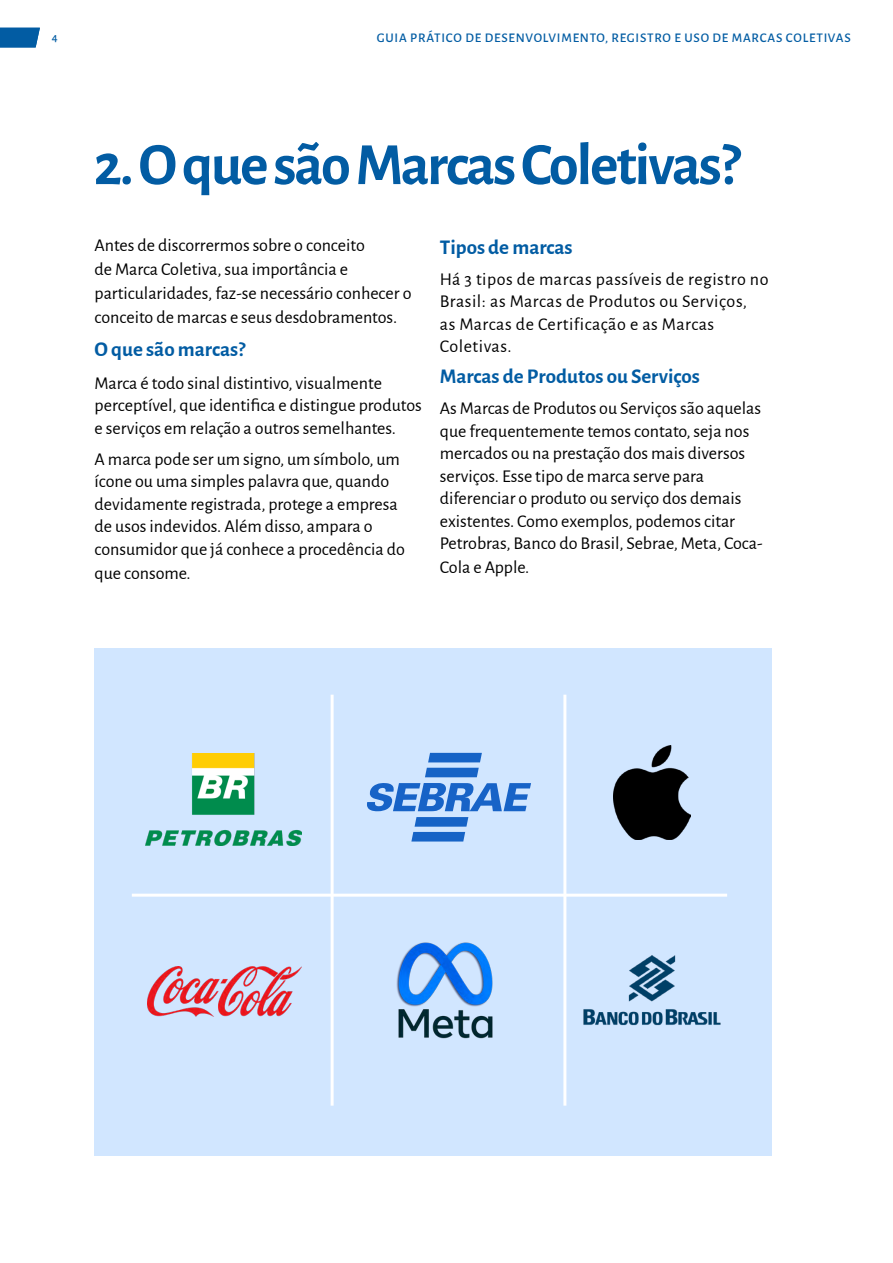
<style>
.page{position:relative;width:893px;height:1263px;background:#fff}
.page>*{position:absolute;margin:0;border:0;box-sizing:border-box;transform-origin:0 0}
.t1{font:700 60px "Alegreya Sans";letter-spacing:-.035em;color:#025ca3}
.t2{font:700 21px "Alegreya Sans";color:#025ca3}
.t3{font:18px/22.6px "Alegreya Sans";color:#000}
.t4{font:18px/22.5px "Alegreya Sans";letter-spacing:.03em;color:#000}
.t5{font:500 13.2px "Alegreya Sans";letter-spacing:.06em;color:#025ca3}
.t6{font:500 12px "Alegreya Sans";color:#025ca3}
</style>
<div class="page">
<div style="left:94px;top:648px;width:678px;height:508px;background:#d1e6ff"></div>
<svg style="left:0;top:28px;width:40px;height:19px"></svg>
<img style="left:396px;top:942px;width:97px;height:96px">
<img style="left:583px;top:955px;width:138px;height:71px">
<img style="left:147px;top:966px;width:154px;height:51px">
<svg style="left:428px;top:753px;width:54px;height:9px"></svg>
<svg style="left:425px;top:768px;width:54px;height:9px"></svg>
<svg style="left:367px;top:783px;width:164px;height:28px"></svg>
<svg style="left:411px;top:817px;width:57px;height:24px"></svg>
<img style="left:146px;top:753px;width:155px;height:93px">
<img style="left:614px;top:746px;width:76px;height:93px">
<hr style="left:132px;top:894px;width:595px;height:3px;background:#fff">
<hr style="left:331px;top:695px;width:3px;height:411px;background:#fff">
<hr style="left:563px;top:695px;width:3px;height:411px;background:#fff">
<p class="t6" style="left:52px;top:28px;width:7px">4</p>
<p class="t5" style="left:377px;top:28px;width:476px">GUIA PRÁTICO DE DESENVOLVIMENTO, REGISTRO E USO DE MARCAS COLETIVAS</p>
<h1 class="t1" style="left:94px;top:121px;width:648px">2. O que são Marcas Coletivas?</h1>
<p class="t3" style="left:95px;top:233px;width:318px;line-height:24px">Antes de discorrermos sobre o conceito<br>de Marca Coletiva, sua importância e particularidades, faz-se necessário conhecer o conceito de marcas e seus desdobramentos.</p>
<p class="t2" style="left:95px;top:334px;width:152px">O que são marcas?</p>
<p class="t3" style="left:95px;top:370px;width:329px">Marca é todo sinal distintivo, visualmente perceptível, que identifica e distingue produtos e serviços em relação a outros semelhantes.</p>
<p class="t3" style="left:95px;top:446px;width:312px">A marca pode ser um signo, um símbolo, um ícone ou uma simples palavra que, quando devidamente registrada, protege a empresa de usos indevidos. Além disso, ampara o consumidor que já conhece a procedência do que consome.</p>
<p class="t2" style="left:440px;top:232px;width:134px">Tipos de marcas</p>
<p class="t4" style="left:440px;top:267px;width:330px">Há 3 tipos de marcas passíveis de registro no Brasil: as Marcas de Produtos ou Serviços,<br>as Marcas de Certificação e as Marcas Coletivas.</p>
<p class="t2" style="left:440px;top:361px;width:262px">Marcas de Produtos ou Serviços</p>
<p class="t3" style="left:440px;top:396px;width:324px">As Marcas de Produtos ou Serviços são aquelas que frequentemente temos contato, seja nos mercados ou na prestação dos mais diversos serviços. Esse tipo de marca serve para diferenciar o produto ou serviço dos demais existentes. Como exemplos, podemos citar Petrobras, Banco do Brasil, Sebrae, Meta, Coca-Cola e Apple.</p>
</div>
